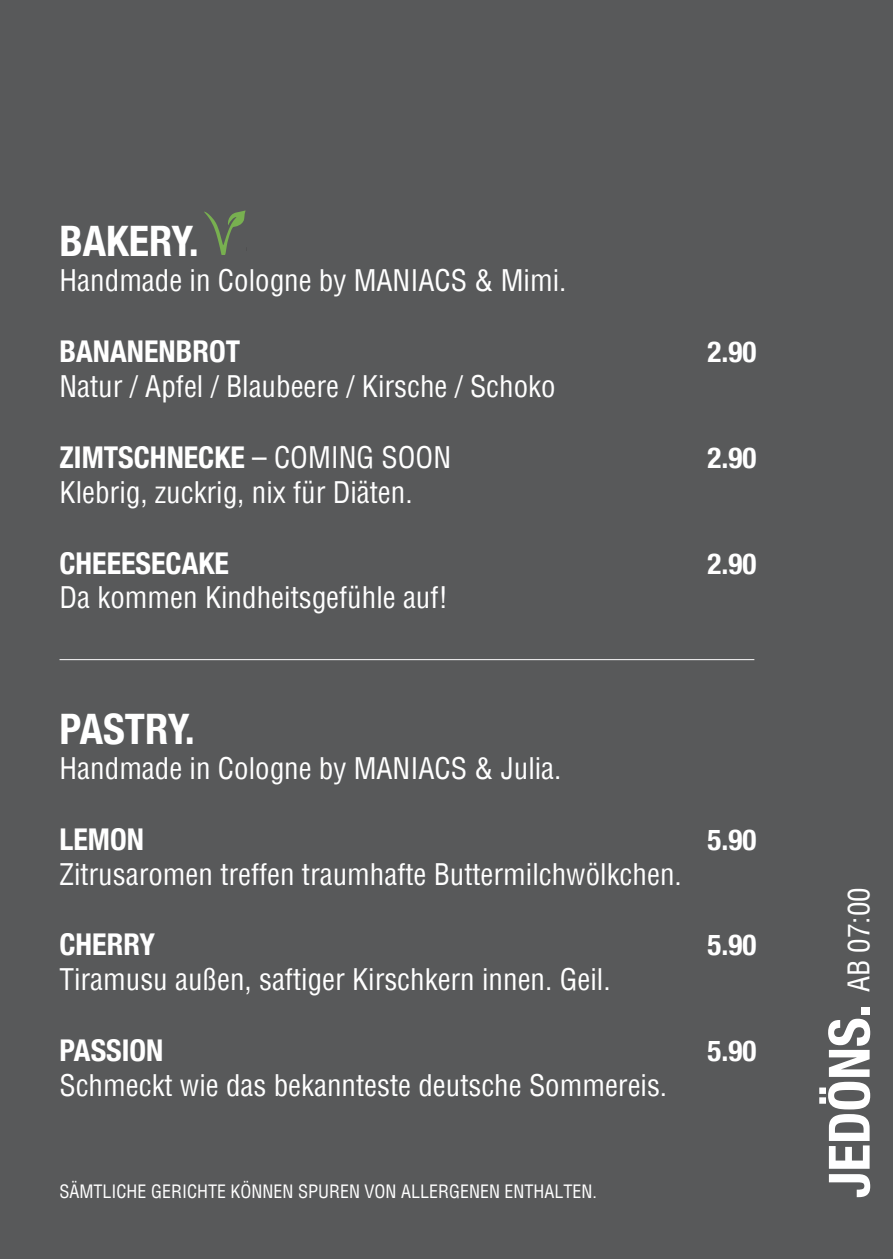
<style>
.page{position:relative;width:893px;height:1259px;background:#58595a}
.page>*{position:absolute;margin:0;border:0;box-sizing:border-box;transform-origin:0 0}
.t1{font:700 condensed 57px "Helvetica Neue";color:#fff}
.t2{font:700 condensed 42px "Helvetica Neue";color:#fff}
.t3{font:700 condensed 30px "Helvetica Neue";color:#fff}
.t4{font:condensed 29.1px "Helvetica";color:#fff}
.t5{font:700 condensed 29.1px "Helvetica Neue";color:#fff}
.t6{font:condensed 18px "Helvetica";color:#fff}
.s1{font-family:"Helvetica";font-weight:400;font-size:29.1px}
</style>
<div class="page">
<hr style="left:60px;top:659px;width:694px;height:1px;background:#fff">
<svg style="left:204px;top:210px;width:42px;height:45px"></svg>
<h2 class="t2" style="left:60px;top:206px;width:141px">BAKERY.</h2>
<p class="t4" style="left:60px;top:261px;width:508px">Handmade in Cologne by MANIACS &amp; Mimi.</p>
<p class="t3" style="left:60px;top:326px;width:182px">BANANENBROT</p>
<p class="t5" style="left:707px;top:327px;width:50px">2.90</p>
<p class="t4" style="left:60px;top:367px;width:498px">Natur / Apfel / Blaubeere / Kirsche / Schoko</p>
<p class="t3" style="left:60px;top:432px;width:393px">ZIMTSCHNECKE <span class="s1">– COMING SOON</span></p>
<p class="t5" style="left:708px;top:433px;width:50px">2.90</p>
<p class="t4" style="left:60px;top:473px;width:355px">Klebrig, zuckrig, nix für Diäten.</p>
<p class="t3" style="left:60px;top:538px;width:171px">CHEEESECAKE</p>
<p class="t5" style="left:707px;top:539px;width:50px">2.90</p>
<p class="t4" style="left:60px;top:579px;width:390px">Da kommen Kindheitsgefühle auf!</p>
<h2 class="t2" style="left:60px;top:694px;width:137px">PASTRY.</h2>
<p class="t4" style="left:60px;top:749px;width:503px">Handmade in Cologne by MANIACS &amp; Julia.</p>
<p class="t3" style="left:60px;top:814px;width:86px">LEMON</p>
<p class="t5" style="left:707px;top:815px;width:50px">5.90</p>
<p class="t4" style="left:60px;top:855px;width:624px">Zitrusaromen treffen traumhafte Buttermilchwölkchen.</p>
<p class="t3" style="left:60px;top:920px;width:97px">CHERRY</p>
<p class="t5" style="left:707px;top:921px;width:50px">5.90</p>
<p class="t4" style="left:60px;top:961px;width:553px">Tiramusu außen, saftiger Kirschkern innen. Geil.</p>
<p class="t3" style="left:60px;top:1025px;width:105px">PASSION</p>
<p class="t5" style="left:707px;top:1026px;width:50px">5.90</p>
<p class="t4" style="left:60px;top:1066px;width:609px">Schmeckt wie das bekannteste deutsche Sommereis.</p>
<p class="t6" style="left:60px;top:1180px;width:539px">SÄMTLICHE GERICHTE KÖNNEN SPUREN VON ALLERGENEN ENTHALTEN.</p>
<h1 class="t1" style="left:802px;top:1198px;width:312px;rotate:-90deg">JEDÖNS. <span class="s1">AB 07:00</span></h1>
</div>
